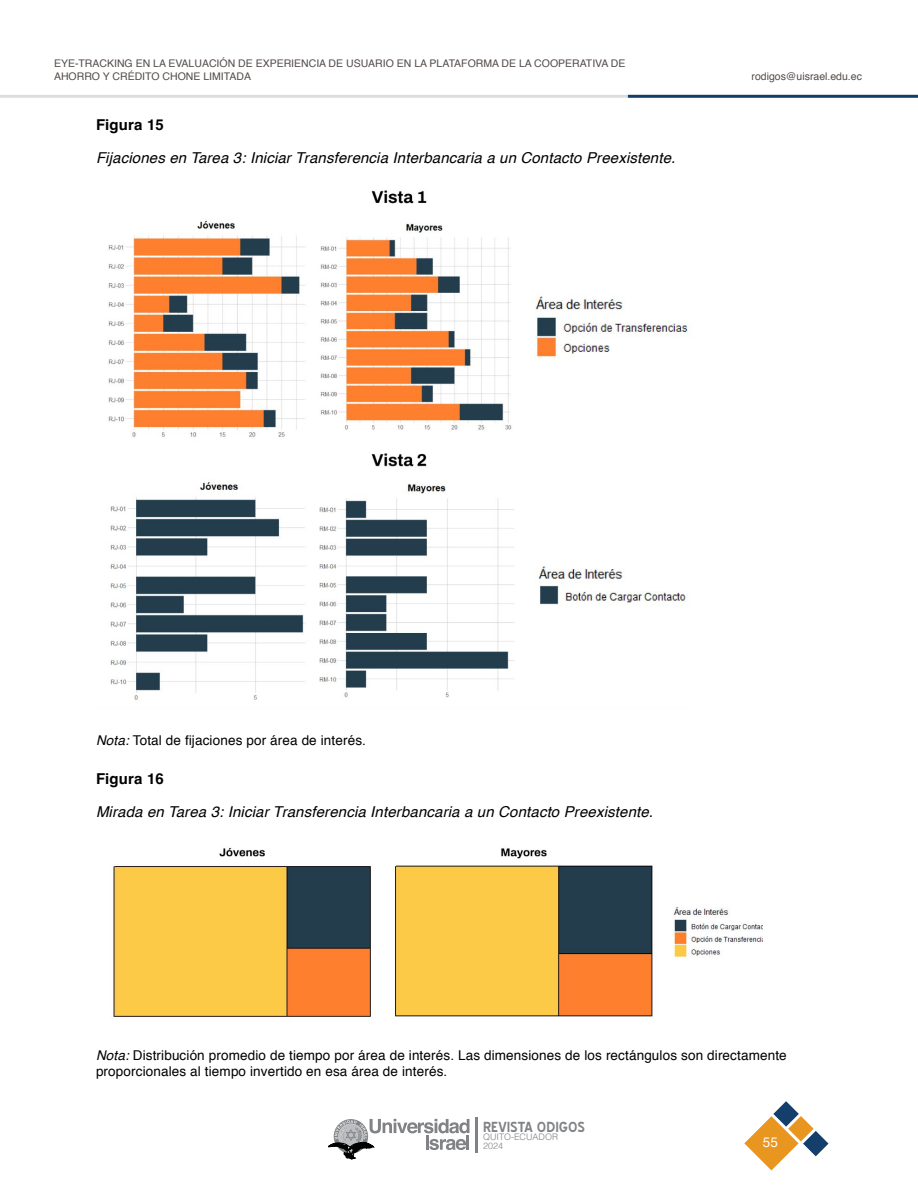
<style>
.page{position:relative;width:918px;height:1188px;background:#fff}
.page>*{position:absolute;margin:0;border:0;box-sizing:border-box;transform-origin:0 0}
.t1{font:italic 15px "Helvetica";letter-spacing:.01em;color:#000}
.t2{font:700 15px "Helvetica";letter-spacing:.01em;color:#000}
.t3{font:700 13.95px "Blue Highway";color:#808285}
.t4{font:13.5px/16.2px "Helvetica";letter-spacing:.01em;color:#000}
.t5{font:13.5px "Helvetica Neue";color:#fff}
.t6{font:10.5px/12px "Helvetica";color:#524b48}
.t7{font:300 9px/9px "Helvetica";color:#808285}
.s1{font-style:italic}
</style>
<div class="page">
<svg style="left:744px;top:1101px;width:85px;height:69px"></svg>
<hr style="left:0;top:95px;width:628px;height:3px;background:#dbddde">
<hr style="left:628px;top:95px;width:290px;height:3px;background:#133f6a">
<svg style="left:328px;top:1119px;width:141px;height:40px"></svg>
<hr style="left:475px;top:1117px;width:3px;height:36px;background:#808285">
<img style="left:108px;top:190px;width:583px;height:510px">
<img style="left:112px;top:847px;width:651px;height:170px">
<p class="t6" style="left:54px;top:58px;width:573px">EYE-TRACKING EN LA EVALUACIÓN DE EXPERIENCIA DE USUARIO EN LA PLATAFORMA DE LA COOPERATIVA DE<br>AHORRO Y CRÉDITO CHONE LIMITADA</p>
<p class="t2" style="left:96px;top:116px;width:69px">Figura 15</p>
<p class="t1" style="left:96px;top:146px;width:581px">Fijaciones en Tarea 3: Iniciar Transferencia Interbancaria a un Contacto Preexistente.</p>
<p class="t6" style="left:752px;top:70px;width:112px">rodigos@uisrael.edu.ec</p>
<p class="t4" style="left:96px;top:732px;width:272px"><span class="s1">Nota:</span> Total de fijaciones por área de interés.</p>
<p class="t2" style="left:96px;top:769px;width:69px">Figura 16</p>
<p class="t1" style="left:96px;top:800px;width:559px">Mirada en Tarea 3: Iniciar Transferencia Interbancaria a un Contacto Preexistente.</p>
<p class="t4" style="left:96px;top:1047px;width:692px"><span class="s1">Nota:</span> Distribución promedio de tiempo por área de interés. Las dimensiones de los rectángulos son directamente proporcionales al tiempo invertido en esa área de interés.</p>
<p class="t3" style="left:483px;top:1119px;width:104px">REVISTA ODIGOS</p>
<p class="t7" style="left:483px;top:1132px;width:76px">QUITO-ECUADOR<br>2024</p>
<p class="t5" style="left:763px;top:1132px;width:17px">55</p>
</div>
